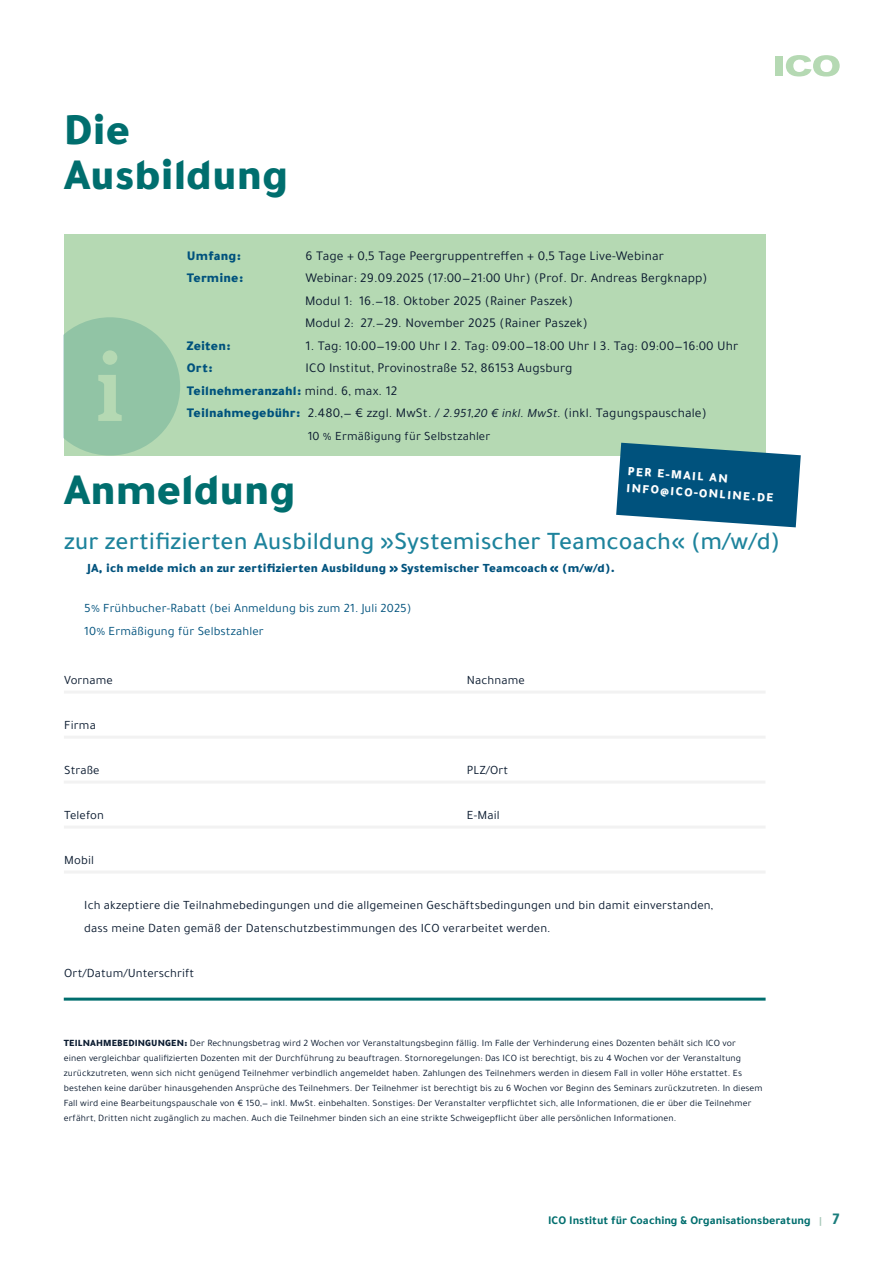
<style>
.page{position:relative;width:893px;height:1263px;background:#fff}
.page>*{position:absolute;margin:0;border:0;box-sizing:border-box;transform-origin:0 0}
.t1{font:900 45px/45px "Tajawal";color:#006e6e}
.t2{font:500 25.5px "Tajawal";color:#1d839c}
.t3{font:13.5px/22.5px "Tajawal";letter-spacing:.01em;color:#0b1b30}
.t4{font:900 13.5px "Tajawal";letter-spacing:.01em;color:#00527d}
.t5{font:12.75px/22.5px "Tajawal";letter-spacing:.01em;color:#0b1b30}
.t6{font:12.75px/22.5px "Tajawal";letter-spacing:.01em;color:#00527d}
.t7{font:900 12.75px "Tajawal";letter-spacing:.01em;color:#00527d}
.t8{font:900 12.75px/16.5px "Tajawal";color:#fff}
.t9{font:700 12px "Tajawal";color:#006e6e}
.t10{font:9.75px/15px "Tajawal";letter-spacing:.01em;color:#0b1b30}
.s1{font-weight:900;color:#00527d}
.s2{font-style:italic;font-size:12.75px}
.s3{font-weight:900}
.s4{font-size:10.5px;color:#a7c8b8}
.s5{font-size:16.5px;color:#1a7d7c}
</style>
<div class="page">
<div style="left:776px;top:56px;width:7px;height:20px;background:#b5d9b3"></div>
<svg style="left:786px;top:55px;width:54px;height:21px"></svg>
<hr style="left:64px;top:690px;width:702px;height:3px;background:#f2f2f2">
<hr style="left:64px;top:736px;width:702px;height:3px;background:#f2f2f2">
<hr style="left:64px;top:781px;width:701px;height:3px;background:#f2f2f2">
<hr style="left:64px;top:825px;width:702px;height:3px;background:#f2f2f2">
<hr style="left:64px;top:870px;width:702px;height:3px;background:#f2f2f2">
<hr style="left:64px;top:998px;width:702px;height:3px;background:#006e6e">
<div style="left:64px;top:234px;width:701px;height:221px;background:#b5d9b3"></div>
<svg style="left:64px;top:317px;width:116px;height:138px"></svg>
<svg style="left:616px;top:443px;width:185px;height:84px;background:#256c8e"></svg>
<h1 class="t1" style="left:64px;top:105px;width:226px">Die<br>Ausbildung</h1>
<h3 class="t4" style="left:187px;top:244px;width:56px">Umfang:</h3>
<h3 class="t3" style="left:306px;top:244px;width:360px">6 Tage + 0,5 Tage Peergruppentreffen + 0,5 Tage Live-Webinar</h3>
<h3 class="t4" style="left:187px;top:266px;width:58px">Termine:</h3>
<h3 class="t3" style="left:305px;top:267px;width:404px">Webinar: 29.09.2025 (17:00—21:00 Uhr) (Prof. Dr. Andreas Bergknapp)<br>Modul 1: 16.—18. Oktober 2025 (Rainer Paszek)<br>Modul 2: 27.—29. November 2025 (Rainer Paszek)</h3>
<h3 class="t4" style="left:187px;top:334px;width:45px">Zeiten:</h3>
<h3 class="t3" style="left:306px;top:334px;width:434px">1. Tag: 10:00—19:00 Uhr I 2. Tag: 09:00—18:00 Uhr I 3. Tag: 09:00—16:00 Uhr</h3>
<h3 class="t4" style="left:187px;top:356px;width:27px">Ort:</h3>
<h3 class="t3" style="left:187px;top:357px;width:521px;text-indent:119px">ICO Institut, Provinostraße 52, 86153 Augsburg<br><span class="s1">Teilnehmeranzahl:</span> mind. 6, max. 12<br><span class="s1">Teilnahmegebühr:</span> 2.480,— € zzgl. MwSt. / <span class="s2">2.951,20 € inkl.MwSt.</span>(inkl. Tagungspauschale)</h3>
<h3 class="t5" style="left:308px;top:424px;width:184px">10 % Ermäßigung für Selbstzahler</h3>
<h1 class="t1" style="left:64px;top:465px;width:233px">Anmeldung</h1>
<h3 class="t8" style="left:628px;top:462px;width:149px;rotate:4deg">PER E-MAIL AN<br>INFO@ICO-ONLINE.DE</h3>
<h2 class="t2" style="left:64px;top:523px;width:717px">zur zertifizierten Ausbildung »Systemischer Teamcoach« (m/w/d)</h2>
<h3 class="t7" style="left:88px;top:556px;width:529px">JA, ich melde mich an zur zertifizierten Ausbildung » Systemischer Teamcoach « (m/w/d).</h3>
<h3 class="t6" style="left:84px;top:597px;width:329px">5% Frühbucher-Rabatt (bei Anmeldung bis zum 21. Juli 2025)<br>10% Ermäßigung für Selbstzahler</h3>
<h3 class="t5" style="left:467px;top:669px;width:59px">Nachname</h3>
<h3 class="t5" style="left:64px;top:669px;width:50px">Vorname</h3>
<h3 class="t5" style="left:64px;top:714px;width:33px">Firma</h3>
<h3 class="t5" style="left:64px;top:759px;width:37px">Straße</h3>
<h3 class="t5" style="left:64px;top:804px;width:41px">Telefon</h3>
<h3 class="t5" style="left:64px;top:849px;width:31px">Mobil</h3>
<h3 class="t5" style="left:84px;top:894px;width:630px">Ich akzeptiere die Teilnahmebedingungen und die allgemeinen Geschäftsbedingungen und bin damit einverstanden, dass meine Daten gemäß der Datenschutzbestimmungen des ICO verarbeitet werden.</h3>
<h3 class="t5" style="left:64px;top:961px;width:132px">Ort/Datum/Unterschrift</h3>
<h3 class="t5" style="left:467px;top:759px;width:43px">PLZ/Ort</h3>
<h3 class="t5" style="left:467px;top:804px;width:34px">E-Mail</h3>
<p class="t10" style="left:64px;top:1036px;width:700px"><span class="s3">TEILNAHMEBEDINGUNGEN:</span> Der Rechnungsbetrag wird 2 Wochen vor Veranstaltungsbeginn fällig. Im Falle der Verhinderung eines Dozenten behält sich ICO vor<br>einen vergleichbar qualifizierten Dozenten mit der Durchführung zu beauftragen. Stornoregelungen: Das ICO ist berechtigt, bis zu 4 Wochen vor der Veranstaltung zurückzutreten, wenn sich nicht genügend Teilnehmer verbindlich angemeldet haben. Zahlungen des Teilnehmers werden in diesem Fall in voller Höhe erstattet. Es bestehen keine darüber hinausgehenden Ansprüche des Teilnehmers. Der Teilnehmer ist berechtigt bis zu 6 Wochen vor Beginn des Seminars zurückzutreten. In diesem Fall wird eine Bearbeitungspauschale von € 150,— inkl. MwSt. einbehalten. Sonstiges: Der Veranstalter verpflichtet sich, alle Informationen, die er über die Teilnehmer erfährt, Dritten nicht zugänglich zu machen. Auch die Teilnehmer binden sich an eine strikte Schweigepflicht über alle persönlichen Informationen.</p>
<p class="t9" style="left:548px;top:1211px;width:293px">ICO Institut für Coaching &amp; Organisationsberatung <span class="s4">|</span> <span class="s5">7</span></p>
</div>
